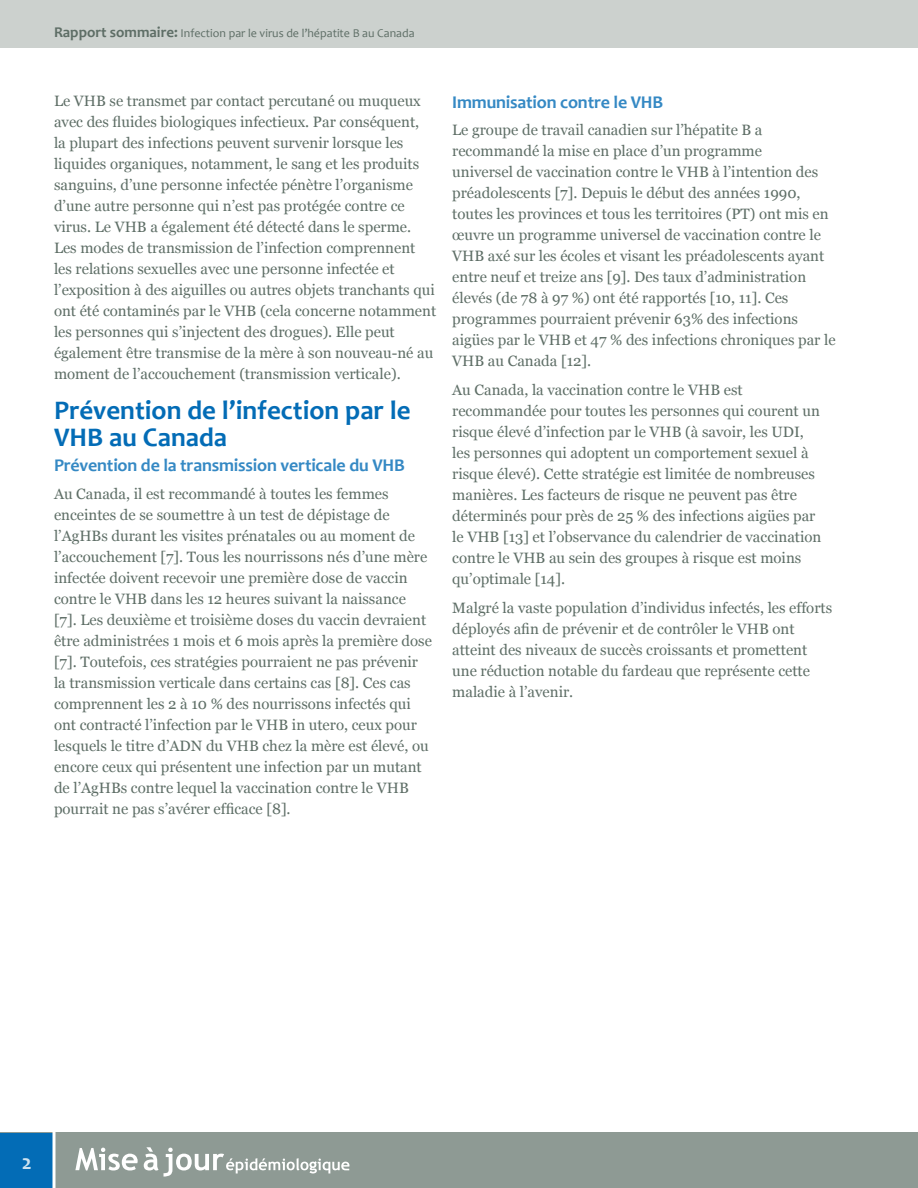
<style>
.page{position:relative;width:918px;height:1188px;background:#fff}
.page>*{position:absolute;margin:0;border:0;box-sizing:border-box;transform-origin:0 0}
.t1{font:700 27px/27px "Candara";color:#036cb6}
.t2{font:700 21px "Candara";color:#cde2f0}
.t3{font:700 18px "Candara";letter-spacing:-.01em;color:#3589c4}
.t4{font:15px/21px "Georgia";color:#5e6e66}
.t5{font:12px "Candara";color:#5e6e66}
.s1{font-weight:700;font-size:15px}
</style>
<div class="page">
<div style="left:0;top:1133px;width:918px;height:55px;background:#8e9a94"></div>
<div style="left:0;top:1133px;width:54px;height:55px;background:#036cb6"></div>
<div style="left:0;top:0;width:918px;height:47px;background:#ccd1ce"></div>
<svg style="left:52px;top:1132px;width:4px;height:56px"></svg>
<svg style="left:75px;top:1147px;width:274px;height:30px"></svg>
<p class="t5" style="left:54px;top:26px;width:362px"><span class="s1">Rapport sommaire:</span> Infection par le virus de l’hépatite B au Canada</p>
<p class="t4" style="left:54px;top:90px;width:384px">Le VHB se transmet par contact percutané ou muqueux avec des fluides biologiques infectieux. Par conséquent,<br>la plupart des infections peuvent survenir lorsque les liquides organiques, notamment, le sang et les produits sanguins, d’une personne infectée pénètre l’organisme d’une autre personne qui n’est pas protégée contre ce virus. Le VHB a également été détecté dans le sperme.<br>Les modes de transmission de l’infection comprennent les relations sexuelles avec une personne infectée et l’exposition à des aiguilles ou autres objets tranchants qui ont été contaminés par le VHB (cela concerne notamment les personnes qui s’injectent des drogues). Elle peut également être transmise de la mère à son nouveau-né au moment de l’accouchement (transmission verticale).</p>
<h1 class="t1" style="left:54px;top:397px;width:358px">Prévention de l’infection par le<br>VHB au Canada</h1>
<p class="t3" style="left:54px;top:455px;width:352px">Prévention de la transmission verticale du VHB</p>
<p class="t4" style="left:54px;top:483px;width:379px">Au Canada, il est recommandé à toutes les femmes enceintes de se soumettre à un test de dépistage de l’AgHBs durant les visites prénatales ou au moment de l’accouchement [7]. Tous les nourrissons nés d’une mère infectée doivent recevoir une première dose de vaccin contre le VHB dans les 12 heures suivant la naissance [7]. Les deuxième et troisième doses du vaccin devraient être administrées 1 mois et 6 mois après la première dose [7]. Toutefois, ces stratégies pourraient ne pas prévenir la transmission verticale dans certains cas [8]. Ces cas comprennent les 2 à 10 % des nourrissons infectés qui ont contracté l’infection par le VHB in utero, ceux pour lesquels le titre d’ADN du VHB chez la mère est élevé, ou encore ceux qui présentent une infection par un mutant de l’AgHBs contre lequel la vaccination contre le VHB pourrait ne pas s’avérer efficace [8].</p>
<p class="t3" style="left:452px;top:91px;width:213px">Immunisation contre le VHB</p>
<p class="t4" style="left:452px;top:120px;width:385px">Le groupe de travail canadien sur l’hépatite B a recommandé la mise en place d’un programme<br>universel de vaccination contre le VHB à l’intention des préadolescents [7]. Depuis le début des années 1990, toutes les provinces et tous les territoires (PT) ont mis en œuvre un programme universel de vaccination contre le VHB axé sur les écoles et visant les préadolescents ayant entre neuf et treize ans [9]. Des taux d’administration élevés (de 78 à 97 %) ont été rapportés [10, 11]. Ces programmes pourraient prévenir 63% des infections aigües par le VHB et 47 % des infections chroniques par le VHB au Canada [12].</p>
<p class="t4" style="left:452px;top:380px;width:371px">Au Canada, la vaccination contre le VHB est recommandée pour toutes les personnes qui courent un risque élevé d’infection par le VHB (à savoir, les UDI, les personnes qui adoptent un comportement sexuel à risque élevé). Cette stratégie est limitée de nombreuses manières. Les facteurs de risque ne peuvent pas être déterminés pour près de 25 % des infections aigües par le VHB [13] et l’observance du calendrier de vaccination contre le VHB au sein des groupes à risque est moins qu’optimale [14].</p>
<p class="t4" style="left:452px;top:598px;width:381px">Malgré la vaste population d’individus infectés, les efforts déployés afin de prévenir et de contrôler le VHB ont atteint des niveaux de succès croissants et promettent une réduction notable du fardeau que représente cette maladie à l’avenir.</p>
<h2 class="t2" style="left:22px;top:1149px;width:12px">2</h2>
</div>
